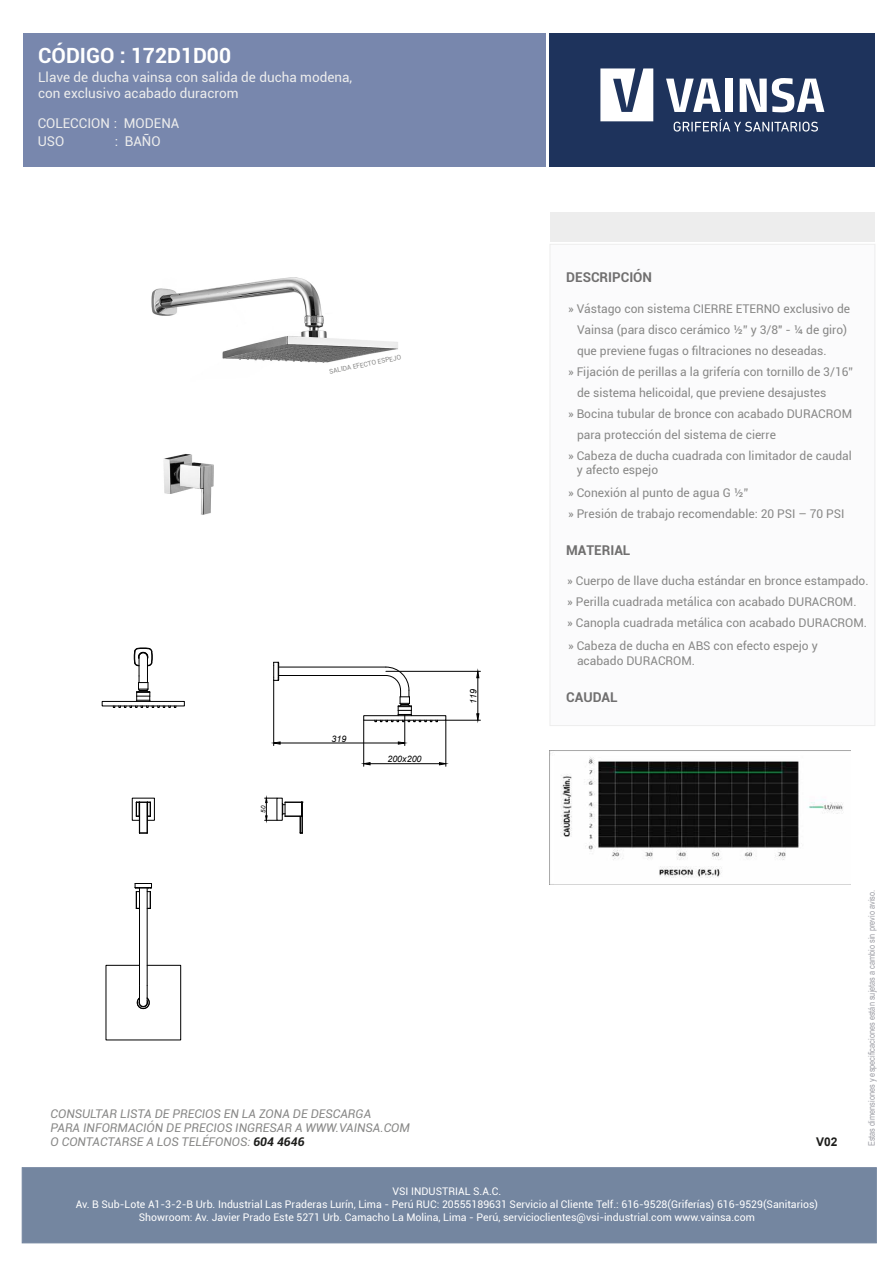
<style>
.page{position:relative;width:893px;height:1263px;background:#fff}
.page>*{position:absolute;margin:0;border:0;box-sizing:border-box;transform-origin:0 0}
.t1{font:700 21px "Roboto";color:#fff}
.t2{font:13.5px/16.2px "Roboto";color:#ededed}
.t3{font:700 13.5px "Roboto";color:#706f6f}
.t4{font:12px/21px "Roboto";color:#888887}
.t5{font:italic 12px/14.4px "Roboto";color:#888887}
.t6{font:700 12px "Arial";color:#1d1d1b}
.t7{font:10.5px/12.6px "Roboto";color:#fff;text-align:center}
.t8{font:9px "Arial Narrow";color:#9e9fa6}
.t9{font:italic 9px "Arial";color:#000}
.t10{font:italic 8.85px "Arial";color:#000}
.t11{font:6.6px "Roboto";color:#888887}
.t12{font:italic 6.15px "Arial";color:#000}
.s1{font-weight:700;color:#1d1d1b}
</style>
<div class="page">
<div style="left:549px;top:34px;width:326px;height:133px;background:#1e335c"></div>
<svg style="left:600px;top:68px;width:53px;height:53px"></svg>
<svg style="left:666px;top:79px;width:55px;height:33px"></svg>
<div style="left:725px;top:79px;width:8px;height:33px;background:#fff"></div>
<svg style="left:740px;top:78px;width:84px;height:34px"></svg>
<svg style="left:674px;top:119px;width:144px;height:13px"></svg>
<div style="left:23px;top:34px;width:522px;height:133px;background:#7887ad"></div>
<div style="left:22px;top:1167px;width:854px;height:76px;background:#7486a0;border:1px solid #7486a0"></div>
<div style="left:550px;top:213px;width:325px;height:29px;background:#ededed"></div>
<div style="left:550px;top:244px;width:325px;height:482px;background:#fbfbfc;border:1px solid #ededed"></div>
<img style="left:550px;top:751px;width:293px;height:127px">
<svg style="left:132px;top:797px;width:23px;height:37px"></svg>
<svg style="left:265px;top:797px;width:38px;height:37px"></svg>
<div style="left:363px;top:715px;width:83px;height:5px;border:1px solid #000"></div>
<svg style="left:273px;top:662px;width:7px;height:19px"></svg>
<hr style="left:279px;top:667px;width:107px;height:1px;background:#000">
<hr style="left:279px;top:675px;width:107px;height:1px;background:#000">
<svg style="left:374px;top:666px;width:64px;height:56px"></svg>
<hr style="left:273px;top:680px;width:1px;height:66px;background:#000">
<hr style="left:404px;top:714px;width:1px;height:32px;background:#000">
<hr style="left:280px;top:743px;width:118px;height:1px;background:#000">
<svg style="left:273px;top:741px;width:8px;height:4px"></svg>
<svg style="left:398px;top:741px;width:7px;height:4px"></svg>
<hr style="left:446px;top:720px;width:34px;height:1px;background:#000">
<hr style="left:386px;top:671px;width:94px;height:1px;background:#000">
<hr style="left:477px;top:678px;width:1px;height:36px;background:#000">
<svg style="left:476px;top:713px;width:4px;height:8px"></svg>
<svg style="left:476px;top:670px;width:4px;height:8px"></svg>
<hr style="left:445px;top:720px;width:1px;height:46px;background:#000">
<hr style="left:363px;top:720px;width:1px;height:46px;background:#000">
<hr style="left:370px;top:763px;width:69px;height:1px;background:#000">
<svg style="left:439px;top:762px;width:8px;height:3px"></svg>
<svg style="left:363px;top:762px;width:8px;height:3px"></svg>
<svg style="left:134px;top:883px;width:18px;height:26px"></svg>
<hr style="left:147px;top:888px;width:1px;height:97px;background:#000">
<hr style="left:139px;top:888px;width:1px;height:97px;background:#000">
<svg style="left:105px;top:965px;width:76px;height:75px"></svg>
<div style="left:102px;top:701px;width:83px;height:5px;border:1px solid #000"></div>
<svg style="left:113px;top:648px;width:63px;height:60px"></svg>
<img style="left:151px;top:277px;width:247px;height:238px">
<h1 class="t1" style="left:38px;top:41px;width:194px">CÓDIGO : 172D1D00</h1>
<p class="t2" style="left:38px;top:68px;width:315px">Llave de ducha vainsa con salida de ducha modena, con exclusivo acabado duracrom</p>
<p class="t2" style="left:38px;top:133px;width:28px">USO</p>
<p class="t2" style="left:115px;top:133px;width:47px">: BAÑO</p>
<p class="t2" style="left:38px;top:114px;width:143px">COLECCION : MODENA</p>
<p class="t11" style="left:328px;top:367px;width:75px;rotate:-11deg">SALIDA EFECTO ESPEJO</p>
<p class="t12" style="left:259px;top:813px;width:8px;rotate:-90deg">50</p>
<p class="t9" style="left:332px;top:733px;width:16px">319</p>
<p class="t10" style="left:387px;top:753px;width:36px">200x200</p>
<p class="t9" style="left:467px;top:704px;width:16px;rotate:-90deg">119</p>
<p class="t5" style="left:51px;top:1105px;width:361px">CONSULTAR LISTA DE PRECIOS EN LA ZONA DE DESCARGA<br>PARA INFORMACIÓN DE PRECIOS INGRESAR A WWW.VAINSA.COM<br>O CONTACTARSE A LOS TELÉFONOS: <span class="s1">604 4646</span></p>
<p class="t3" style="left:566px;top:268px;width:87px">DESCRIPCIÓN</p>
<p class="t4" style="left:568px;top:298px;width:284px">» Vástago con sistema CIERRE ETERNO exclusivo de</p>
<p class="t4" style="left:577px;top:319px;width:272px">Vainsa (para disco cerámico ½” y 3/8" - ¼ de giro)</p>
<p class="t4" style="left:577px;top:340px;width:251px">que previene fugas o filtraciones no deseadas.</p>
<p class="t4" style="left:568px;top:361px;width:286px">» Fijación de perillas a la grifería con tornillo de 3/16”</p>
<p class="t4" style="left:577px;top:382px;width:251px">de sistema helicoidal, que previene desajustes</p>
<p class="t4" style="left:568px;top:403px;width:286px">» Bocina tubular de bronce con acabado DURACROM</p>
<p class="t4" style="left:577px;top:424px;width:200px">para protección del sistema de cierre</p>
<p class="t4" style="left:568px;top:445px;width:285px">» Cabeza de ducha cuadrada con limitador de caudal</p>
<p class="t4" style="left:568px;top:458px;width:182px;line-height:22.6px;text-indent:9px">y afecto espejo<br>» Conexión al punto de agua G ½”</p>
<p class="t4" style="left:568px;top:503px;width:278px">» Presión de trabajo recomendable: 20 PSI – 70 PSI</p>
<p class="t3" style="left:566px;top:541px;width:66px">MATERIAL</p>
<p class="t4" style="left:567px;top:570px;width:303px">» Cuerpo de llave ducha estándar en bronce estampado. » Perilla cuadrada metálica con acabado DURACROM.<br>» Canopla cuadrada metálica con acabado DURACROM.</p>
<p class="t4" style="left:577px;top:638px;width:242px;line-height:14.4px;text-indent:-9px">» Cabeza de ducha en ABS con efecto espejo y acabado DURACROM.</p>
<p class="t3" style="left:566px;top:688px;width:53px">CAUDAL</p>
<p class="t6" style="left:816px;top:1134px;width:23px">V02</p>
<p class="t8" style="left:865px;top:1146px;width:258px;rotate:-90deg">Estas dimensiones y especificaciones están sujetas a cambio sin previo aviso.</p>
<p class="t7" style="left:76px;top:1185px;width:744px">VSI INDUSTRIAL S.A.C.<br>Av. B Sub-Lote A1-3-2-B Urb. Industrial Las Praderas Lurín, Lima - Perú RUC: 20555189631 Servicio al Cliente Telf.: 616-9528(Griferías) 616-9529(Sanitarios)<br>Showroom: Av. Javier Prado Este 5271 Urb. Camacho La Molina, Lima - Perú, servicioclientes@vsi-industrial.com www.vainsa.com</p>
</div>
